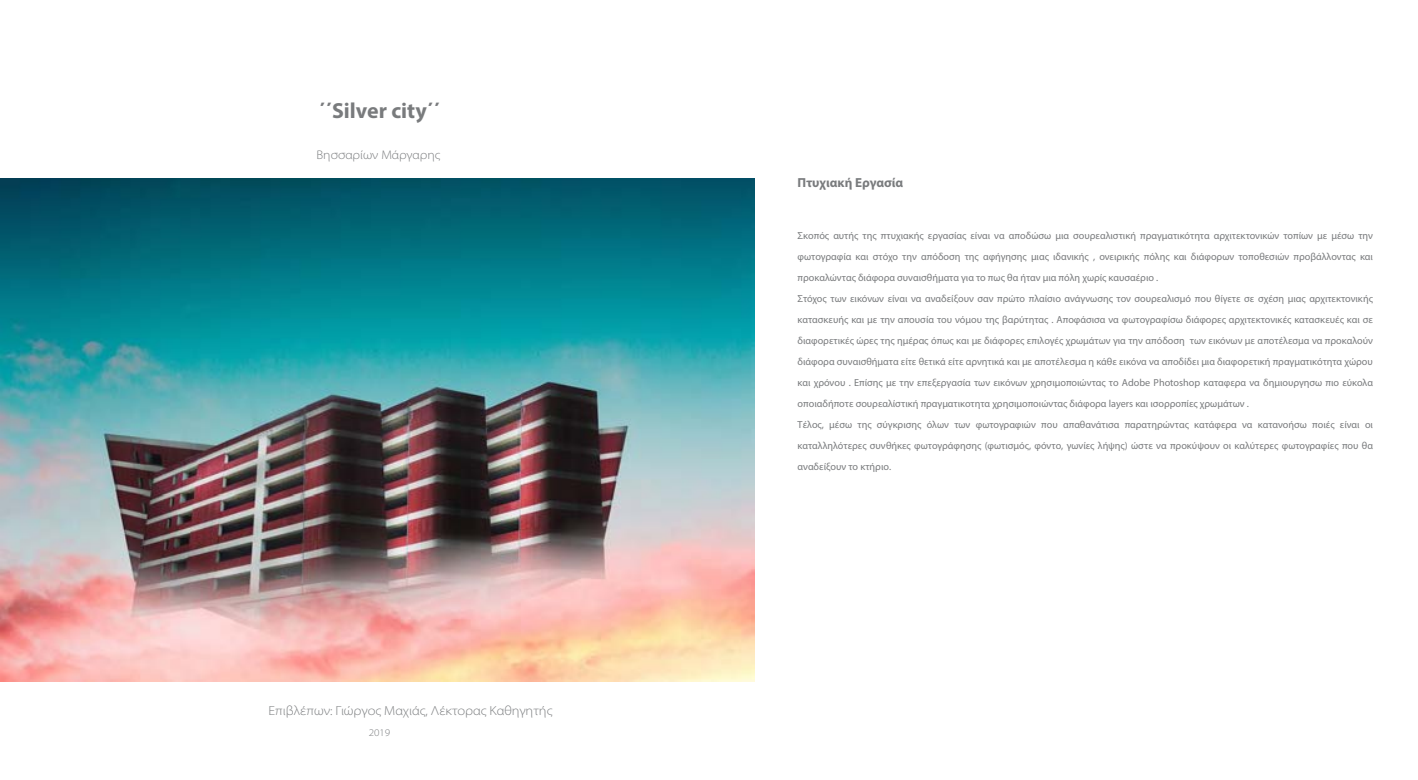
<style>
.page{position:relative;width:1418px;height:780px;background:#fff}
.page>*{position:absolute;margin:0;border:0;box-sizing:border-box;transform-origin:0 0}
.t1{font:700 21.88px "Myriad Pro";color:#797b7d}
.t2{font:300 semi-expanded 13.12px "Myriad Pro";color:#797b7d}
.t3{font:700 13.12px "Myriad Pro";color:#797b7d}
.t4{font:300 semi-expanded 12.5px "Myriad Pro";color:#797b7d}
.t5{font:10.25px/21px "Myriad Pro";color:#797b7d}
.t6{font:300 semi-expanded 10.25px "Myriad Pro";color:#797b7d}
</style>
<div class="page">
<img style="left:0;top:178px;width:754px;height:503px">
<h1 class="t1" style="left:319px;top:97px;width:123px">΄΄Silver city΄΄</h1>
<p class="t4" style="left:316px;top:148px;width:125px">Βησσαρίων Μάργαρης</p>
<p class="t2" style="left:268px;top:703px;width:285px">Επιβλέπων: Γιώργος Μαχιάς, Λέκτορας Καθηγητής</p>
<p class="t6" style="left:369px;top:726px;width:23px">2019</p>
<p class="t3" style="left:797px;top:174px;width:107px">Πτυχιακή Eργασία</p>
<p class="t5" style="left:797px;top:224px;width:577px">Σκοπός αυτής της πτυχιακής εργασίας είναι να αποδώσω μια σουρεαλιστική πραγματικότητα αρχιτεκτονικών τοπίων με μέσω την φωτογραφία και στόχο την απόδοση της αφήγησης μιας ιδανικής , ονειρικής πόλης και διάφορων τοποθεσιών προβάλλοντας και προκαλώντας διάφορα συναισθήματα για το πως θα ήταν μια πόλη χωρίς καυσαέριο .<br>Στόχος των εικόνων είναι να αναδείξουν σαν πρώτο πλαίσιο ανάγνωσης τον σουρεαλισμό που θίγετε σε σχέση μιας αρχιτεκτονικής κατασκευής και με την απουσία του νόμου της βαρύτητας . Αποφάσισα να φωτογραφίσω διάφορες αρχιτεκτονικές κατασκευές και σε διαφορετικές ώρες της ημέρας όπως και με διάφορες επιλογές χρωμάτων για την απόδοση των εικόνων με αποτέλεσμα να προκαλούν διάφορα συναισθήματα είτε θετικά είτε αρνητικά και με αποτέλεσμα η κάθε εικόνα να αποδίδει μια διαφορετική πραγματικότητα χώρου και χρόνου . Επίσης με την επεξεργασία των εικόνων χρησιμοποιώντας το Adobe Photoshop καταφερα να δημιουργησω πιο εύκολα οποιαδήποτε σουρεαλίστική πραγματικοτητα χρησιμοποιώντας διάφορα layers και ισορροπίες χρωμάτων .<br>Τέλος, μέσω της σύγκρισης όλων των φωτογραφιών που απαθανάτισα παρατηρώντας κατάφερα να κατανοήσω ποιές είναι οι καταλληλότερες συνθήκες φωτογράφησης (φωτισμός, φόντο, γωνίες λήψης) ώστε να προκύψουν οι καλύτερες φωτογραφίες που θα αναδείξουν το κτήριο.</p>
</div>
